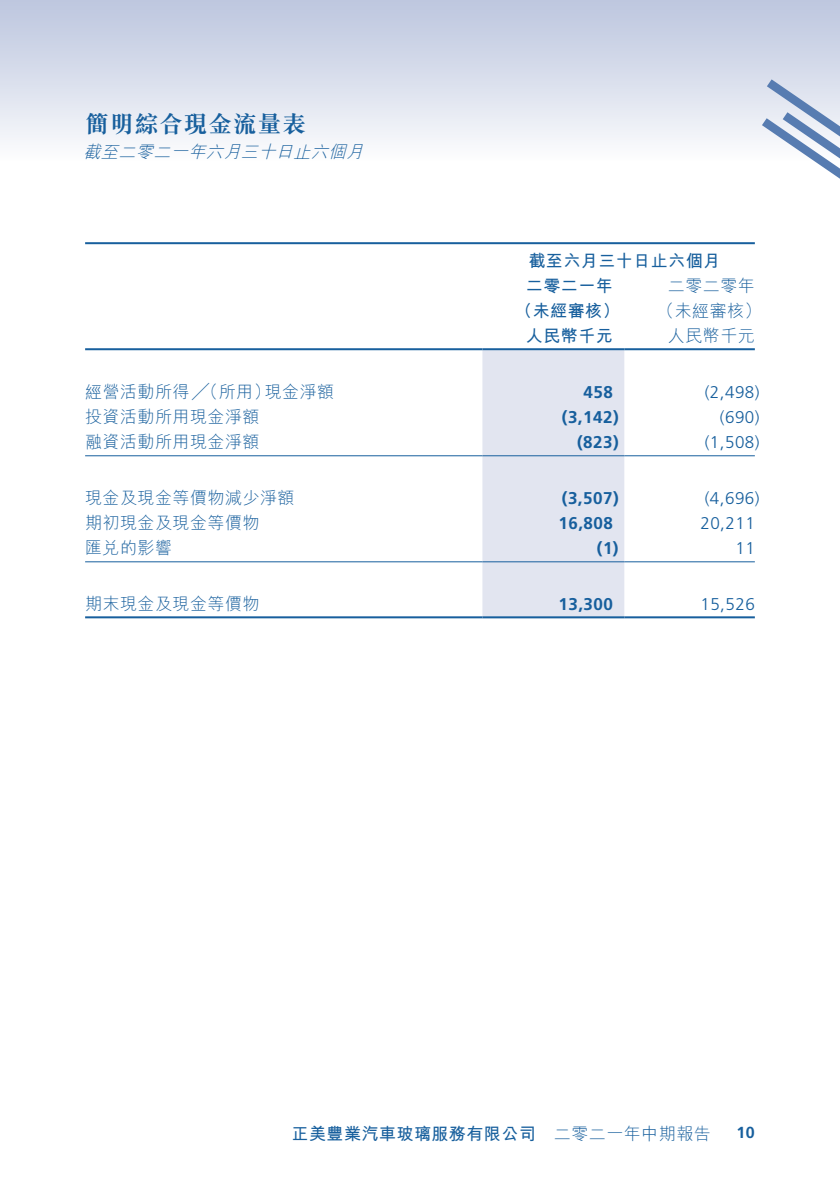
<style>
.page{position:relative;width:840px;height:1191px;background:#fff}
.page>*{position:absolute;margin:0;border:0;box-sizing:border-box;transform-origin:0 0}
.t1{font:700 24px "M Sung HK";letter-spacing:.025em;color:#175f9d}
.t2{font:300 17px "M Hei HK";letter-spacing:.03em;color:#175f9d}
.t3{font:700 17px "M Hei HK";letter-spacing:.03em;color:#175f9d}
.t4{font:300 17px "Frutiger LT Std";letter-spacing:.03em;color:#175f9d}
.t5{font:700 17px "Frutiger LT Std";letter-spacing:.03em;color:#175f9d}
.t6{font:italic 300 17px "M Hei HK";color:#175f9d}
.t7{font:700 16px "Frutiger LT Std";color:#175f9d}
.s1{font-weight:300}
</style>
<div class="page">
<div style="left:0;top:0;width:839px;height:170px;background:linear-gradient(to bottom,#bbc5de,#fff)"></div>
<svg style="left:761px;top:79px;width:78px;height:99px"></svg>
<div style="left:482px;top:350px;width:142px;height:266px;background:#e2e5f0"></div>
<hr style="left:85px;top:242px;width:669px;height:2px;background:#175f9d">
<hr style="left:85px;top:348px;width:397px;height:2px;background:#175f9d">
<hr style="left:482px;top:348px;width:142px;height:2px;background:#175f9d">
<hr style="left:624px;top:348px;width:130px;height:2px;background:#175f9d">
<hr style="left:85px;top:455px;width:397px;height:1px;background:#175f9d">
<hr style="left:482px;top:455px;width:142px;height:1px;background:#175f9d">
<hr style="left:624px;top:455px;width:130px;height:1px;background:#175f9d">
<hr style="left:85px;top:561px;width:397px;height:1px;background:#175f9d">
<hr style="left:482px;top:561px;width:142px;height:1px;background:#175f9d">
<hr style="left:624px;top:561px;width:130px;height:1px;background:#175f9d">
<hr style="left:85px;top:616px;width:397px;height:2px;background:#175f9d">
<hr style="left:482px;top:616px;width:142px;height:2px;background:#175f9d">
<hr style="left:624px;top:616px;width:130px;height:2px;background:#175f9d">
<h1 class="t1" style="left:85px;top:108px;width:222px">簡明綜合現金流量表</h1>
<p class="t6" style="left:83px;top:143px;width:285px">截至二零二一年六月三十日止六個月</p>
<p class="t3" style="left:528px;top:248px;width:193px">截至六月三十日止六個月</p>
<p class="t2" style="left:667px;top:277px;width:88px">二零二零年</p>
<p class="t3" style="left:525px;top:273px;width:88px">二零二一年</p>
<p class="t3" style="left:515px;top:298px;width:106px">（未經審核）</p>
<p class="t2" style="left:656px;top:302px;width:106px">（未經審核(</p>
<p class="t3" style="left:525px;top:323px;width:88px">人民幣千元</p>
<p class="t2" style="left:667px;top:327px;width:88px">人民幣千元</p>
<p class="t2" style="left:85px;top:383px;width:187px">經營活動所得╱（所用）</p>
<p class="t2" style="left:265px;top:383px;width:71px">現金淨額</p>
<p class="t5" style="left:583px;top:382px;width:31px">458</p>
<p class="t4" style="left:704px;top:382px;width:56px">)2,498(</p>
<p class="t2" style="left:85px;top:408px;width:176px">投資活動所用現金淨額</p>
<p class="t5" style="left:561px;top:407px;width:58px">)3,142(</p>
<p class="t4" style="left:719px;top:407px;width:41px">)690(</p>
<p class="t2" style="left:85px;top:433px;width:176px">融資活動所用現金淨額</p>
<p class="t5" style="left:576px;top:432px;width:43px">)823(</p>
<p class="t4" style="left:704px;top:432px;width:56px">)1,508(</p>
<p class="t2" style="left:85px;top:489px;width:211px">現金及現金等價物減少淨額</p>
<p class="t5" style="left:561px;top:488px;width:58px">)3,507(</p>
<p class="t4" style="left:704px;top:488px;width:56px">)4,696(</p>
<p class="t2" style="left:85px;top:514px;width:176px">期初現金及現金等價物</p>
<p class="t5" style="left:558px;top:513px;width:56px">16,808</p>
<p class="t4" style="left:700px;top:513px;width:56px">20,211</p>
<p class="t2" style="left:85px;top:539px;width:88px">匯兌的影響</p>
<p class="t5" style="left:596px;top:538px;width:23px">(1)</p>
<p class="t4" style="left:735px;top:538px;width:21px">11</p>
<p class="t2" style="left:85px;top:595px;width:176px">期末現金及現金等價物</p>
<p class="t5" style="left:558px;top:594px;width:56px">13,300</p>
<p class="t4" style="left:700px;top:594px;width:56px">15,526</p>
<p class="t3" style="left:291px;top:1121px;width:420px">正美豐業汽車玻璃服務有限公司<span class="s1">　二零二一年中期報告</span></p>
<p class="t7" style="left:736px;top:1123px;width:20px">10</p>
</div>
